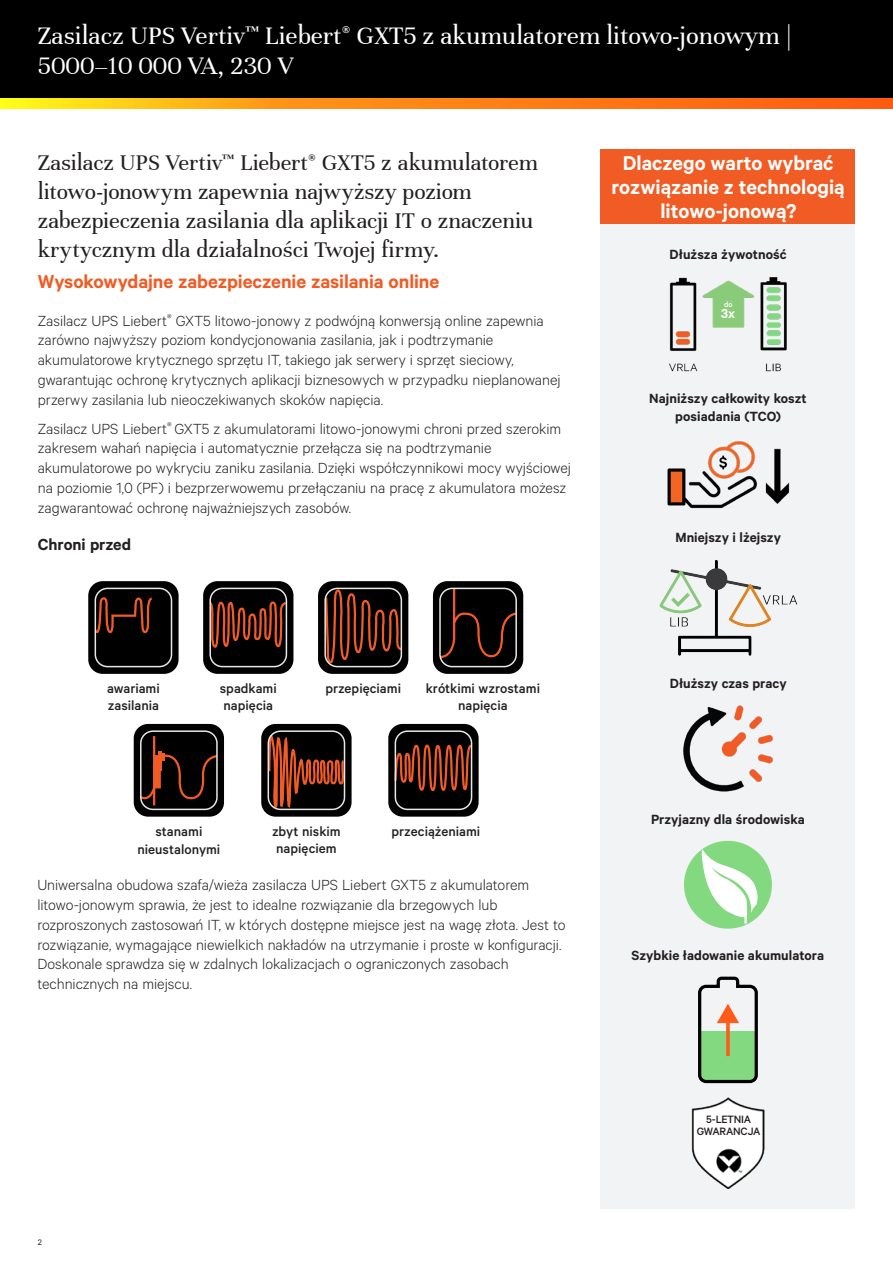
<style>
.page{position:relative;width:893px;height:1263px;background:#fff}
.page>*{position:absolute;margin:0;border:0;box-sizing:border-box;transform-origin:0 0}
.t1{font:27px/30px "Unna";color:#fff}
.Vertiv_Lead-in{font:24px/28.8px "Unna";letter-spacing:-.005em;color:#231f20}
.Orange_Box_Heading{font:600 22.5px/24px "Calibre";color:#fff;text-align:center}
.Vertiv_Orange_Main_Heading{font:600 21px "Calibre";letter-spacing:-.005em;color:#f15b24}
.Vertiv_Heading{font:600 18px "Calibre";letter-spacing:-.005em;color:#231f20}
.Vertiv_Body_Text{font:300 16.5px/19.8px "Calibre";letter-spacing:-.005em;color:#231f20}
.Gray_Column_Body_Text{font:600 15px/18px "Calibre";letter-spacing:.005em;color:#231f20;text-align:center}
.Vertiv_Body_Text-2{font:500 15px/16.5px "Calibre";color:#231f20}
.t2{font:600 14.7px "Calibre";color:#fff}
.Vertiv_Body_Text-3{font:500 12px/12px "Calibre";letter-spacing:-.025em;color:#231f20;text-align:center}
.t3{font:9px "Calibre";color:#231f20}
.t4{font:500 8.55px "Calibre";color:#fff}
</style>
<div class="page">
<div style="left:0;top:0;width:893px;height:108px;background:#000"></div>
<svg style="left:0;top:98px;width:893px;height:11px"></svg>
<div style="left:601px;top:223px;width:254px;height:986px;background:#f2f3f4"></div>
<img style="left:669px;top:277px;width:118px;height:95px">
<div style="left:718px;top:302px;width:20px;height:19px;background:#8acb7a"></div>
<div style="left:675px;top:303px;width:18px;height:28px;background:#f2f3f4"></div>
<img style="left:667px;top:441px;width:123px;height:68px">
<img style="left:659px;top:560px;width:139px;height:96px">
<img style="left:683px;top:705px;width:90px;height:87px">
<div style="left:684px;top:841px;width:88px;height:88px;background:#82d980;border-radius:50%"></div>
<svg style="left:701px;top:848px;width:59px;height:76px"></svg>
<svg style="left:698px;top:977px;width:60px;height:106px"></svg>
<div style="left:601px;top:149px;width:254px;height:74px;background:#f15b24"></div>
<svg style="left:88px;top:581px;width:91px;height:93px"></svg>
<div style="left:203px;top:581px;width:90px;height:93px;background:#000;border-radius:14px"></div>
<div style="left:433px;top:581px;width:90px;height:93px;background:#000;border-radius:14px"></div>
<div style="left:318px;top:581px;width:90px;height:93px;background:#000;border-radius:14px"></div>
<svg style="left:96px;top:586px;width:422px;height:231px"></svg>
<div style="left:395px;top:730px;width:77px;height:80px;border:2px solid #e6e8e8;border-radius:12px"></div>
<img style="left:691px;top:1098px;width:74px;height:91px">
<div style="left:696px;top:1115px;width:65px;height:31px;background:#fff"></div>
<h1 class="t1" style="left:38px;top:21px;width:756px">Zasilacz UPS Vertiv<sup>™</sup> Liebert<sup>®</sup> GXT5 z akumulatorem litowo-jonowym |<br>5000–10 000 VA, 230 V</h1>
<p class="Vertiv_Lead-in" style="left:38px;top:149px;width:502px">Zasilacz UPS Vertiv<sup>™</sup> Liebert<sup>®</sup> GXT5 z akumulatorem litowo-jonowym zapewnia najwyższy poziom zabezpieczenia zasilania dla aplikacji IT o znaczeniu krytycznym dla działalności Twojej firmy.</p>
<p class="Vertiv_Orange_Main_Heading" style="left:38px;top:269px;width:403px">Wysokowydajne zabezpieczenie zasilania online</p>
<p class="Vertiv_Body_Text" style="left:38px;top:310px;width:524px">Zasilacz UPS Liebert<sup>®</sup> GXT5 litowo-jonowy z podwójną konwersją online zapewnia zarówno najwyższy poziom kondycjonowania zasilania, jak i podtrzymanie akumulatorowe krytycznego sprzętu IT, takiego jak serwery i sprzęt sieciowy, gwarantując ochronę krytycznych aplikacji biznesowych w przypadku nieplanowanej przerwy zasilania lub nieoczekiwanych skoków napięcia.</p>
<p class="Vertiv_Body_Text" style="left:38px;top:418px;width:535px">Zasilacz UPS Liebert<sup>®</sup> GXT5 z akumulatorami litowo-jonowymi chroni przed szerokim zakresem wahań napięcia i automatycznie przełącza się na podtrzymanie akumulatorowe po wykryciu zaniku zasilania. Dzięki współczynnikowi mocy wyjściowej na poziomie 1,0 (PF) i bezprzerwowemu przełączaniu na pracę z akumulatora możesz zagwarantować ochronę najważniejszych zasobów.</p>
<p class="Vertiv_Heading" style="left:38px;top:533px;width:95px">Chroni przed</p>
<p class="Orange_Box_Heading" style="left:612px;top:150px;width:235px">Dlaczego warto wybrać rozwiązanie z technologią litowo-jonową?</p>
<p class="Gray_Column_Body_Text" style="left:670px;top:245px;width:119px">Dłuższa żywotność</p>
<p class="t4" style="left:724px;top:299px;width:10px">do</p>
<p class="t2" style="left:721px;top:305px;width:15px">3x</p>
<p class="Gray_Column_Body_Text" style="left:649px;top:389px;width:159px">Najniższy całkowity koszt posiadania (TCO)</p>
<p class="Gray_Column_Body_Text" style="left:675px;top:528px;width:107px">Mniejszy i lżejszy</p>
<p class="Vertiv_Body_Text-2" style="left:107px;top:680px;width:54px">awariami zasilania</p>
<p class="Vertiv_Body_Text-2" style="left:220px;top:680px;width:58px">spadkami napięcia</p>
<p class="Vertiv_Body_Text-2" style="left:426px;top:680px;width:116px;text-align:center">krótkimi wzrostami napięcia</p>
<p class="Vertiv_Body_Text-2" style="left:325px;top:680px;width:77px">przepięciami</p>
<p class="Vertiv_Body_Text-2" style="left:137px;top:822px;width:84px;line-height:18px;text-align:center">stanami nieustalonymi</p>
<p class="Vertiv_Body_Text-2" style="left:272px;top:823px;width:70px">zbyt niskim napięciem</p>
<p class="Vertiv_Body_Text-2" style="left:392px;top:823px;width:90px">przeciążeniami</p>
<p class="Vertiv_Body_Text" style="left:37px;top:874px;width:530px">Uniwersalna obudowa szafa/wieża zasilacza UPS Liebert GXT5 z akumulatorem litowo-jonowym sprawia, że jest to idealne rozwiązanie dla brzegowych lub rozproszonych zastosowań IT, w których dostępne miejsce jest na wagę złota. Jest to rozwiązanie, wymagające niewielkich nakładów na utrzymanie i proste w konfiguracji.<br>Doskonale sprawdza się w zdalnych lokalizacjach o ograniczonych zasobach technicznych na miejscu.</p>
<p class="t3" style="left:38px;top:1236px;width:6px">2</p>
<p class="Gray_Column_Body_Text" style="left:670px;top:674px;width:118px">Dłuższy czas pracy</p>
<p class="Gray_Column_Body_Text" style="left:651px;top:810px;width:155px">Przyjazny dla środowiska</p>
<p class="Gray_Column_Body_Text" style="left:631px;top:946px;width:194px">Szybkie ładowanie akumulatora</p>
<p class="Vertiv_Body_Text-3" style="left:697px;top:1113px;width:65px">5-LETNIA<br>GWARANCJA</p>
</div>
